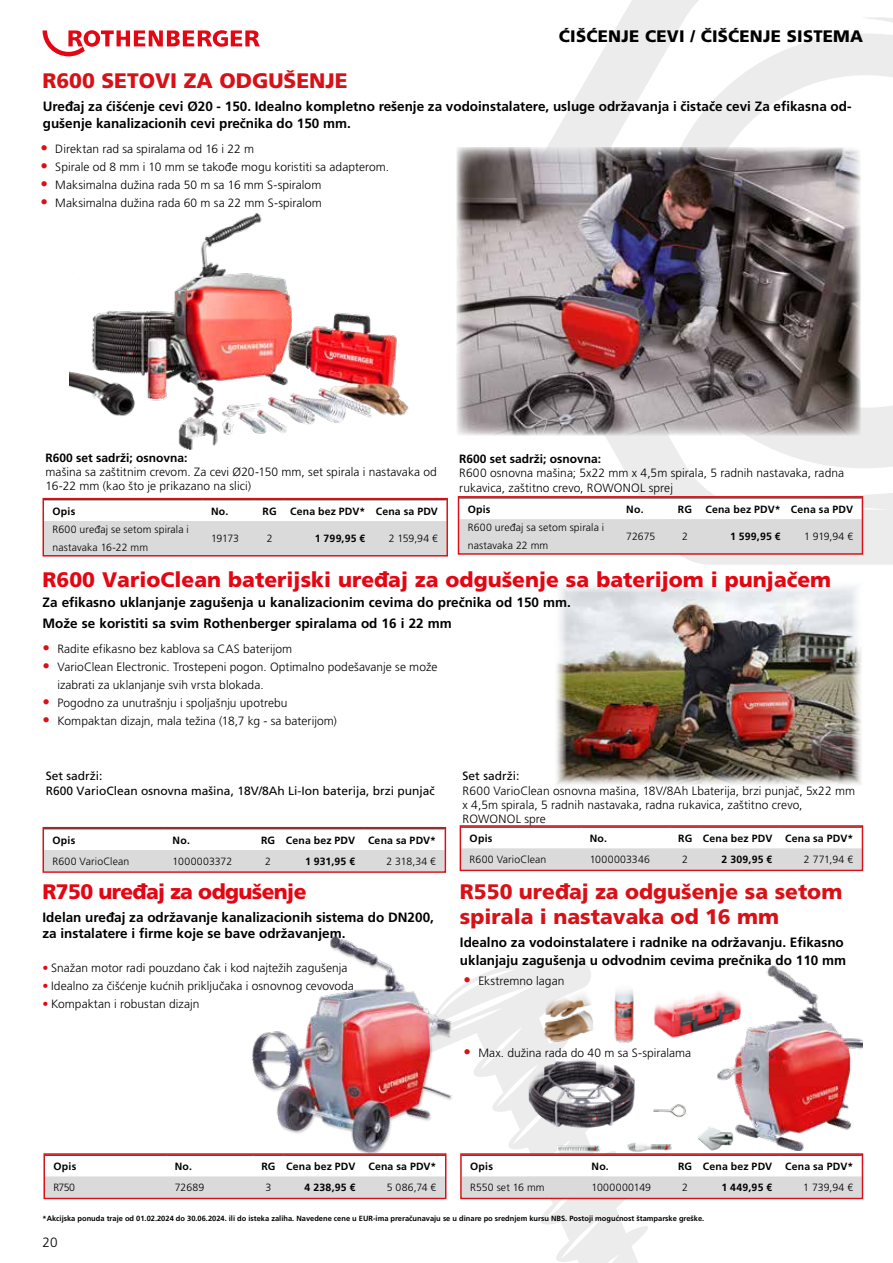
<style>
.page{position:relative;width:893px;height:1263px;background:#fff}
.page>*{position:absolute;margin:0;border:0;box-sizing:border-box;transform-origin:0 0}
.t1{font:21px/25.2px "Frutiger CE Black";color:#d71117}
.t2{font:21px "Frutiger CE Black";color:#e30613}
.t3{font:21px "Frutiger CE Black";letter-spacing:-.03em;color:#e30613}
.t4{font:16.65px "Frutiger CE Black";letter-spacing:.015em;color:#000}
.t5{font:700 13.5px/16.2px "Frutiger CE";color:#000}
.t6{font:13.5px "Frutiger CE Light";color:#000}
.t7{font:12px/14.4px "Frutiger CE Light";letter-spacing:.005em;color:#000}
.t8{font:12px/14.4px "Frutiger CE";color:#000}
.t9{font:700 12px "Frutiger CE";color:#000}
.t10{font:700 10.5px "Frutiger CE";letter-spacing:.02em;color:#000}
.t11{font:10.5px/18px "Frutiger CE Light";letter-spacing:.01em;color:#000}
.t12{font:10.5px "Frutiger CE Light";letter-spacing:.04em;color:#000}
.t13{font:10.5px "Frutiger CE Light";letter-spacing:.03em;color:#000}
.t14{font:700 7.5px "Frutiger CE";color:#000}
.s1{font-size:15px;color:#d71117}
.s2{color:#e30613}
</style>
<div class="page">
<svg style="left:407px;top:960px;width:270px;height:303px"></svg>
<svg style="left:501px;top:0;width:392px;height:565px"></svg>
<svg style="left:641px;top:17px;width:252px;height:453px"></svg>
<svg style="left:43px;top:30px;width:217px;height:26px"></svg>
<img style="left:457px;top:147px;width:404px;height:288px">
<svg style="left:461px;top:499px;width:399px;height:53px"></svg>
<div style="left:458px;top:496px;width:405px;height:59px;border:2px solid #d91118"></div>
<svg style="left:463px;top:1156px;width:397px;height:40px"></svg>
<div style="left:460px;top:1153px;width:403px;height:46px;border:2px solid #d91118"></div>
<svg style="left:46px;top:1167px;width:397px;height:29px"></svg>
<div style="left:43px;top:1153px;width:403px;height:46px;border:2px solid #d91118"></div>
<img style="left:70px;top:213px;width:339px;height:236px">
<div style="left:46px;top:521px;width:399px;height:32px;background:#dadada"></div>
<div style="left:43px;top:498px;width:405px;height:58px;border:2px solid #d91118"></div>
<div style="left:46px;top:850px;width:397px;height:20px;background:#dadada"></div>
<div style="left:43px;top:827px;width:403px;height:46px;border:2px solid #d91118"></div>
<div style="left:463px;top:848px;width:397px;height:20px;background:#dadada"></div>
<div style="left:460px;top:825px;width:403px;height:46px;border:2px solid #d91118"></div>
<img style="left:240px;top:936px;width:214px;height:231px">
<img style="left:528px;top:980px;width:212px;height:174px">
<img style="left:717px;top:966px;width:145px;height:185px">
<img style="left:556px;top:586px;width:305px;height:199px">
<h1 class="t1" style="left:42px;top:68px;width:307px">R600 SETOVI ZA ODGUŠENJE</h1>
<h2 class="t4" style="left:559px;top:27px;width:306px">ĆIŠĆENJE CEVI / ČIŠĆENJE SISTEMA</h2>
<p class="t5" style="left:43px;top:99px;width:810px">Uređaj za ćišćenje cevi Ø20 - 150. Idealno kompletno rešenje za vodoinstalatere, usluge održavanja i čistače cevi Za efikasna od&shy;gušenje kanalizacionih cevi prečnika do 150 mm.</p>
<p class="t7" style="left:40px;top:142px;width:215px"><span class="s1">•</span> Direktan rad sa spiralama od 16 i 22 m</p>
<p class="t7" style="left:40px;top:160px;width:350px"><span class="s1">•</span> Spirale od 8 mm i 10 mm se takođe mogu koristiti sa adapterom.</p>
<p class="t7" style="left:40px;top:178px;width:282px"><span class="s1">•</span> Maksimalna dužina rada 50 m sa 16 mm S-spiralom</p>
<p class="t7" style="left:40px;top:196px;width:283px"><span class="s1">•</span> Maksimalna dužina rada 60 m sa 22 mm S-spiralom</p>
<p class="t9" style="left:46px;top:450px;width:144px">R600 set sadrži; osnovna:</p>
<p class="t7" style="left:46px;top:464px;width:393px">mašina sa zaštitnim crevom. Za cevi Ø20-150 mm, set spirala i nastavaka od<br>16-22 mm (kao što je prikazano na slici)</p>
<p class="t10" style="left:53px;top:505px;width:24px">Opis</p>
<p class="t10" style="left:211px;top:505px;width:19px">No.</p>
<p class="t10" style="left:263px;top:505px;width:16px">RG</p>
<p class="t10" style="left:290px;top:505px;width:149px">Cena bez PDV* Cena sa PDV</p>
<p class="t11" style="left:53px;top:520px;width:138px">R600 uređaj se setom spirala i nastavaka 16-22 mm</p>
<p class="t11" style="left:211px;top:529px;width:30px">19173</p>
<p class="t11" style="left:267px;top:529px;width:7px">2</p>
<p class="t10" style="left:315px;top:532px;width:52px">1 799,95 €</p>
<p class="t11" style="left:389px;top:529px;width:51px">2 159,94 €</p>
<p class="t9" style="left:459px;top:452px;width:144px">R600 set sadrži; osnovna:</p>
<p class="t7" style="left:459px;top:466px;width:386px">R600 osnovna mašina; 5x22 mm x 4,5m spirala, 5 radnih nastavaka, radna rukavica, zaštitno crevo, ROWONOL sprej</p>
<p class="t10" style="left:468px;top:503px;width:24px">Opis</p>
<p class="t10" style="left:626px;top:503px;width:19px">No.</p>
<p class="t10" style="left:678px;top:503px;width:16px">RG</p>
<p class="t10" style="left:705px;top:503px;width:149px">Cena bez PDV* Cena sa PDV</p>
<p class="t11" style="left:468px;top:518px;width:138px">R600 uređaj sa setom spirala i nastavaka 22 mm</p>
<p class="t11" style="left:626px;top:527px;width:31px">72675</p>
<p class="t11" style="left:682px;top:527px;width:7px">2</p>
<p class="t10" style="left:730px;top:530px;width:52px">1 599,95 €</p>
<p class="t11" style="left:804px;top:527px;width:51px">1 919,94 €</p>
<h1 class="t2" style="left:43px;top:567px;width:790px">R600 VarioClean baterijski uređaj za odgušenje sa baterijom i punjačem</h1>
<p class="t5" style="left:43px;top:592px;width:530px;line-height:20.4px">Za efikasno uklanjanje zagušenja u kanalizacionim cevima do prečnika od 150 mm.<br>Može se koristiti sa svim Rothenberger spiralama od 16 i 22 mm</p>
<p class="t7" style="left:43px;top:642px;width:251px"><span class="s1">•</span> Radite efikasno bez kablova sa CAS baterijom</p>
<p class="t7" style="left:57px;top:658px;width:381px;line-height:18px;text-indent:-15px"><span class="s1">•</span> VarioClean Electronic. Trostepeni pogon. Optimalno podešavanje se može izabrati za uklanjanje svih vrsta blokada.</p>
<p class="t7" style="left:43px;top:696px;width:247px"><span class="s1">•</span> Pogodno za unutrašnju i spoljašnju upotrebu</p>
<p class="t7" style="left:43px;top:714px;width:296px"><span class="s1">•</span> Kompaktan dizajn, mala težina (18,7 kg - sa baterijom)</p>
<p class="t8" style="left:46px;top:769px;width:390px">Set sadrži:<br>R600 VarioClean osnovna mašina, 18V/8Ah Li-Ion baterija, brzi punjač</p>
<p class="t10" style="left:53px;top:834px;width:24px">Opis</p>
<p class="t10" style="left:173px;top:834px;width:19px">No.</p>
<p class="t10" style="left:261px;top:834px;width:177px">RG Cena bez PDV Cena sa PDV*</p>
<p class="t11" style="left:53px;top:852px;width:78px">R600 VarioClean</p>
<p class="t11" style="left:173px;top:852px;width:61px">1000003372</p>
<p class="t11" style="left:265px;top:852px;width:7px">2</p>
<p class="t10" style="left:305px;top:855px;width:52px">1 931,95 €</p>
<p class="t11" style="left:386px;top:852px;width:51px">2 318,34 €</p>
<h1 class="t3" style="left:43px;top:880px;width:265px">R750 uređaj za odgušenje</h1>
<p class="t5" style="left:43px;top:909px;width:393px">Idelan uređaj za održavanje kanalizacionih sistema do DN200, za instalatere i firme koje se bave održavanjem.</p>
<p class="t7" style="left:43px;top:961px;width:306px"><span class="s2">•</span> Snažan motor radi pouzdano čak i kod najtežih zagušenja</p>
<p class="t7" style="left:43px;top:979px;width:313px"><span class="s2">•</span> Idealno za čišćenje kućnih priključaka i osnovnog cevovoda</p>
<p class="t7" style="left:43px;top:997px;width:158px"><span class="s2">•</span> Kompaktan i robustan dizajn</p>
<p class="t8" style="left:463px;top:769px;width:58px">Set sadrži:</p>
<p class="t7" style="left:463px;top:783px;width:394px">R600 VarioClean osnovna mašina, 18V/8Ah Lbaterija, brzi punjač, 5x22 mm x 4,5m spirala, 5 radnih nastavaka, radna rukavica, zaštitno crevo,<br>ROWONOL spre</p>
<p class="t10" style="left:470px;top:832px;width:24px">Opis</p>
<p class="t10" style="left:590px;top:832px;width:19px">No.</p>
<p class="t10" style="left:678px;top:832px;width:177px">RG Cena bez PDV Cena sa PDV*</p>
<p class="t11" style="left:470px;top:850px;width:78px">R600 VarioClean</p>
<p class="t13" style="left:590px;top:853px;width:62px">1000003346</p>
<p class="t11" style="left:682px;top:850px;width:7px">2</p>
<p class="t10" style="left:722px;top:853px;width:52px">2 309,95 €</p>
<p class="t11" style="left:804px;top:850px;width:51px">2 771,94 €</p>
<h1 class="t1" style="left:460px;top:879px;width:384px">R550 uređaj za odgušenje sa setom spirala i nastavaka od 16 mm</h1>
<p class="t5" style="left:460px;top:933px;width:388px;line-height:18px">Idealno za vodoinstalatere i radnike na održavanju. Efikasno uklanjaju zagušenja u odvodnim cevima prečnika do 110 mm</p>
<p class="t7" style="left:463px;top:974px;width:102px"><span class="s1">•</span> Ekstremno lagan</p>
<p class="t7" style="left:463px;top:1046px;width:229px"><span class="s1">•</span> Max. dužina rada do 40 m sa S-spiralama</p>
<p class="t10" style="left:53px;top:1160px;width:24px">Opis</p>
<p class="t10" style="left:175px;top:1160px;width:19px">No.</p>
<p class="t10" style="left:261px;top:1160px;width:177px">RG Cena bez PDV Cena sa PDV*</p>
<p class="t11" style="left:53px;top:1178px;width:23px">R750</p>
<p class="t11" style="left:175px;top:1178px;width:31px">72689</p>
<p class="t11" style="left:265px;top:1178px;width:7px">3</p>
<p class="t10" style="left:305px;top:1181px;width:52px">4 238,95 €</p>
<p class="t11" style="left:387px;top:1178px;width:51px">5 086,74 €</p>
<p class="t10" style="left:470px;top:1160px;width:24px">Opis</p>
<p class="t10" style="left:591px;top:1160px;width:19px">No.</p>
<p class="t10" style="left:678px;top:1160px;width:177px">RG Cena bez PDV Cena sa PDV*</p>
<p class="t11" style="left:470px;top:1178px;width:76px">R550 set 16 mm</p>
<p class="t12" style="left:591px;top:1181px;width:61px">1000000149</p>
<p class="t11" style="left:682px;top:1178px;width:7px">2</p>
<p class="t10" style="left:721px;top:1181px;width:52px">1 449,95 €</p>
<p class="t11" style="left:803px;top:1178px;width:51px">1 739,94 €</p>
<p class="t14" style="left:43px;top:1214px;width:663px">*Akcijska ponuda traje od 01.02.2024 do 30.06.2024. ili do isteka zaliha. Navedene cene u EUR-ima preračunavaju se u dinare po srednjem kursu NBS. Postoji mogućnost štamparske greške.</p>
<p class="t6" style="left:43px;top:1234px;width:17px">20</p>
</div>
